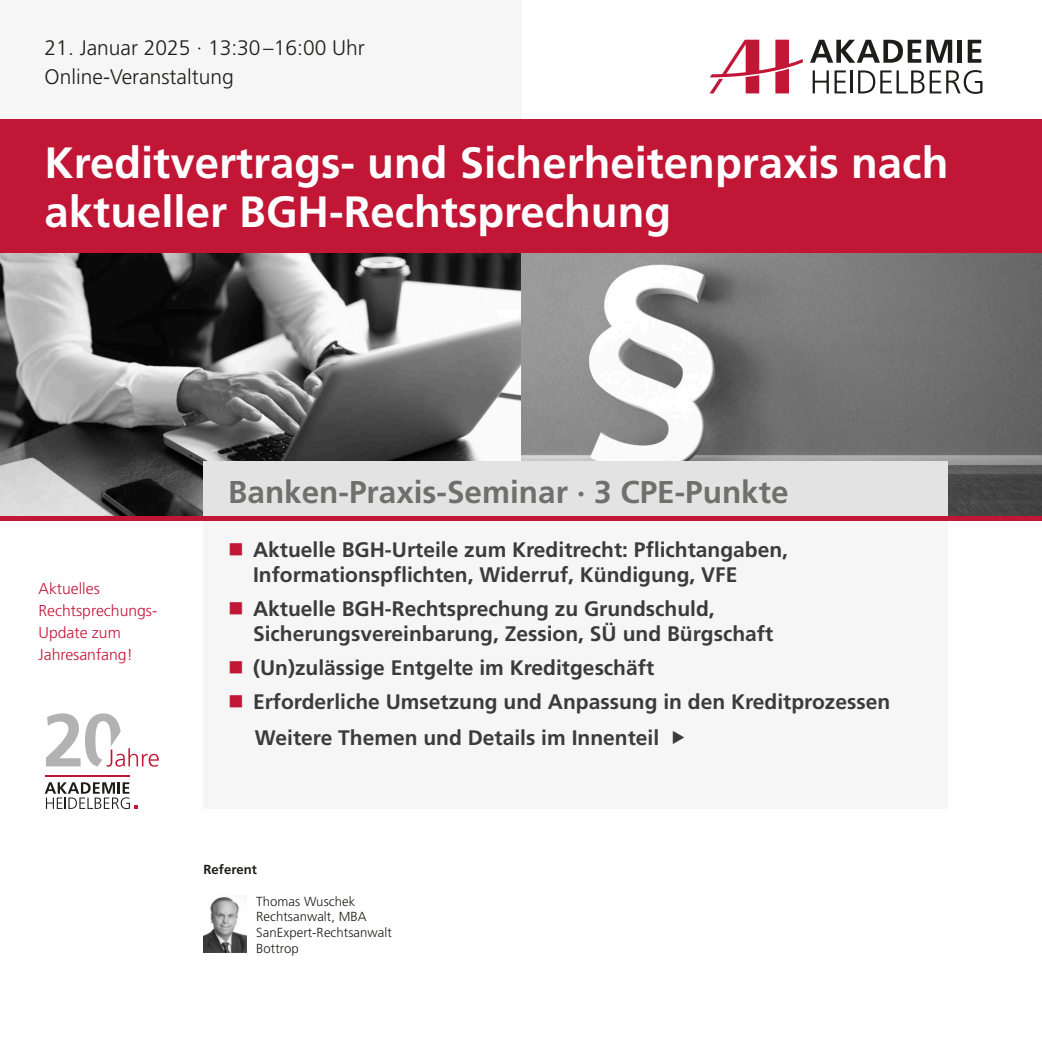
<style>
.page{position:relative;width:1042px;height:1042px;background:#fff}
.page>*{position:absolute;margin:0;border:0;box-sizing:border-box;transform-origin:0 0}
.t1{font:700 43.75px "Frutiger LT Pro";color:#fff}
.t2{font:700 31.5px "Frutiger LT Pro";color:#6f6f6e}
.t3{font:700 21px "Frutiger LT Pro";color:#3c3b3b}
.t4{font:300 21px "Frutiger LT Pro";color:#1d1d1b}
.t5{font:300 15.75px "Frutiger LT Pro";color:#c21636}
.t6{font:300 13.12px "Frutiger LT Pro";letter-spacing:.005em;color:#1d1d1b}
.t7{font:700 13.12px "Frutiger LT Pro";letter-spacing:.005em;color:#1d1d1b}
</style>
<div class="page">
<img style="left:0;top:253px;width:521px;height:263px">
<svg style="left:521px;top:253px;width:521px;height:263px;background:#868686"></svg>
<div style="left:0;top:0;width:521px;height:119px;background:#f6f6f6"></div>
<div style="left:0;top:119px;width:1042px;height:134px;background:#c21636"></div>
<div style="left:203px;top:461px;width:744px;height:60px;background:#e3e3e3"></div>
<div style="left:203px;top:521px;width:744px;height:288px;background:#f6f6f6"></div>
<div style="left:0;top:516px;width:1042px;height:5px;background:#c21636"></div>
<svg style="left:810px;top:40px;width:142px;height:23px"></svg>
<div style="left:957px;top:40px;width:5px;height:23px;background:#1d1d1b"></div>
<svg style="left:967px;top:40px;width:14px;height:23px"></svg>
<svg style="left:812px;top:70px;width:34px;height:23px"></svg>
<hr style="left:851px;top:70px;width:2px;height:23px;background:#1d1d1b">
<svg style="left:710px;top:40px;width:93px;height:53px"></svg>
<svg style="left:858px;top:70px;width:124px;height:24px"></svg>
<img style="left:203px;top:897px;width:43px;height:56px">
<svg style="left:46px;top:713px;width:113px;height:54px"></svg>
<svg style="left:45px;top:782px;width:93px;height:27px"></svg>
<hr style="left:46px;top:775px;width:84px;height:1px;background:#c21636">
<p class="t4" style="left:45px;top:40px;width:322px">21. Januar 2025 · 13:30 –16:00 Uhr</p>
<p class="t4" style="left:45px;top:68px;width:191px">Online-Veranstaltung</p>
<p class="t1" style="left:45px;top:137px;width:905px">Kreditvertrags- und Sicherheitenpraxis nach</p>
<p class="t1" style="left:45px;top:185px;width:628px">aktueller BGH-Rechtsprechung</p>
<p class="t5" style="left:39px;top:582px;width:63px">Aktuelles</p>
<p class="t5" style="left:39px;top:604px;width:120px">Rechtsprechungs-</p>
<p class="t5" style="left:39px;top:626px;width:84px">Update zum</p>
<p class="t5" style="left:39px;top:648px;width:96px">Jahresanfang!</p>
<p class="t2" style="left:228px;top:473px;width:562px">Banken-Praxis-Seminar · 3 CPE-Punkte</p>
<p class="t3" style="left:253px;top:537px;width:536px">Aktuelle BGH-Urteile zum Kreditrecht: Pflichtangaben,</p>
<p class="t3" style="left:253px;top:566px;width:486px">Informationspflichten, Widerruf, Kündigung, VFE</p>
<p class="t3" style="left:253px;top:596px;width:463px">Aktuelle BGH-Rechtsprechung zu Grundschuld,</p>
<p class="t3" style="left:253px;top:621px;width:522px">Sicherungsvereinbarung, Zession, SÜ und Bürgschaft</p>
<p class="t3" style="left:253px;top:655px;width:403px">(Un)zulässige Entgelte im Kreditgeschäft</p>
<p class="t3" style="left:253px;top:689px;width:639px">Erforderliche Umsetzung und Anpassung in den Kreditprozessen</p>
<p class="t3" style="left:255px;top:725px;width:406px">Weitere Themen und Details im Innenteil</p>
<p class="t7" style="left:203px;top:861px;width:55px">Referent</p>
<p class="t6" style="left:256px;top:896px;width:101px">Thomas Wuschek</p>
<p class="t6" style="left:256px;top:911px;width:112px">Rechtsanwalt, MBA</p>
<p class="t6" style="left:256px;top:927px;width:137px">SanExpert-Rechtsanwalt</p>
<p class="t6" style="left:256px;top:943px;width:44px">Bottrop</p>
</div>
